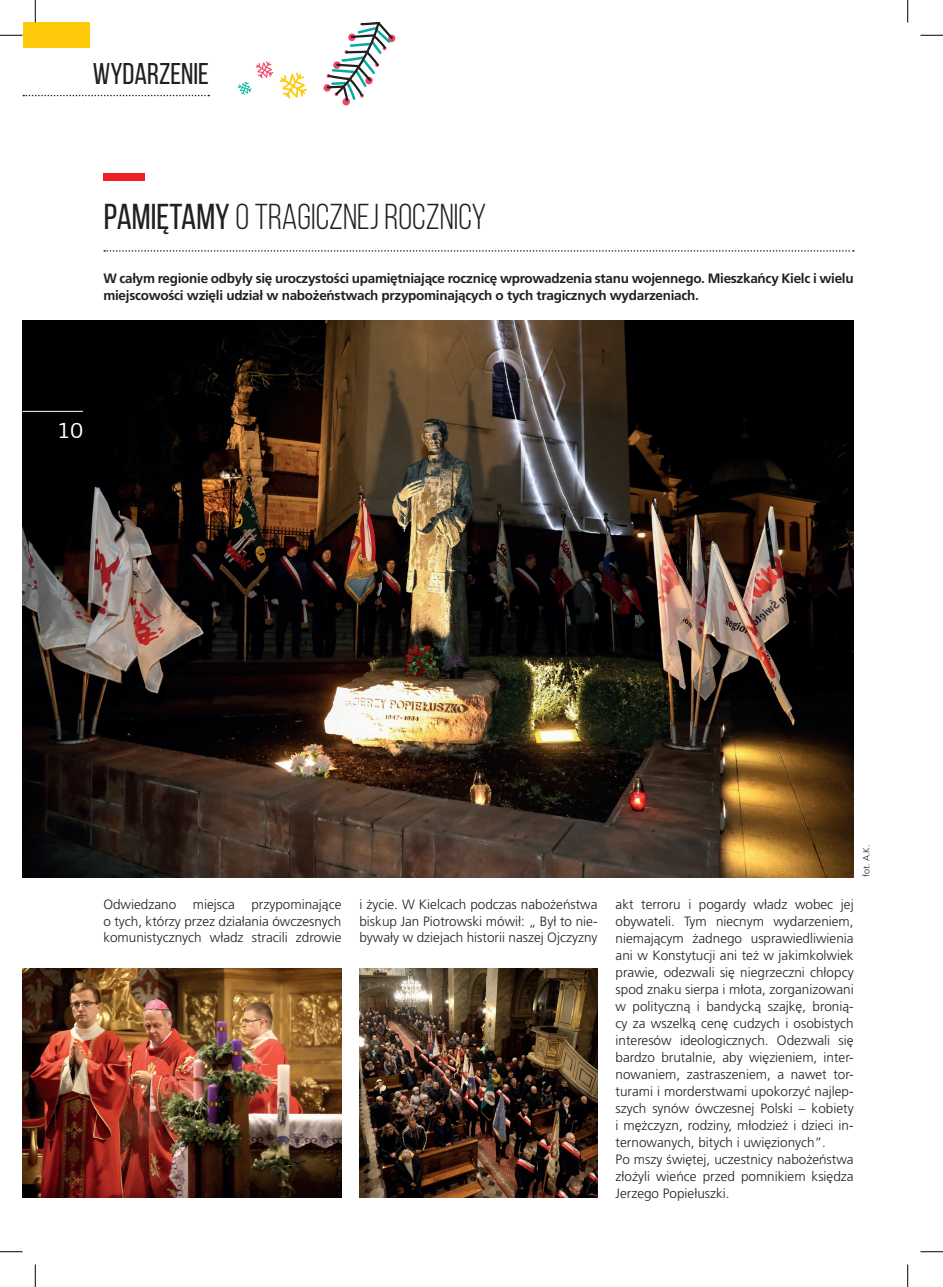
<style>
.page{position:relative;width:943px;height:1287px;background:#fff}
.page>*{position:absolute;margin:0;border:0;box-sizing:border-box;transform-origin:0 0}
.t1{font:36px "Bebas Neue";color:#231f20}
.t2{font:30px "Bebas Neue";color:#231f20}
.t3{font:22.5px "PF Agora Slab Pro";color:#fff}
.t4{font:300 13.5px/17px "Frutiger LT Pl";color:#231f20;text-align:justify}
.t5{font:700 13.5px/16.5px "Frutiger LT Pl";letter-spacing:-.02em;color:#231f20}
.t6{font:300 9px "Frutiger LT Pl";color:#231f20}
.s1{font-style:inherit}
</style>
<div class="page">
<img style="left:22px;top:969px;width:319px;height:228px">
<img style="left:359px;top:969px;width:238px;height:228px">
<img style="left:22px;top:321px;width:831px;height:556px">
<div style="left:104px;top:173px;width:41px;height:8px;background:#ee1d23"></div>
<svg style="left:104px;top:250px;width:749px;height:2px"></svg>
<div style="left:23px;top:22px;width:67px;height:26px;background:#feca0a"></div>
<hr style="left:23px;top:411px;width:60px;height:1px;background:#fff">
<svg style="left:23px;top:95px;width:186px;height:1px"></svg>
<svg style="left:279px;top:73px;width:28px;height:26px"></svg>
<svg style="left:238px;top:61px;width:35px;height:34px"></svg>
<svg style="left:323px;top:22px;width:73px;height:84px"></svg>
<hr style="left:34px;top:0;width:2px;height:23px;background:#fff">
<svg style="left:0;top:35px;width:22px;height:1px"></svg>
<svg style="left:920px;top:35px;width:22px;height:1px"></svg>
<svg style="left:0;top:1251px;width:22px;height:1px"></svg>
<svg style="left:920px;top:1251px;width:22px;height:1px"></svg>
<svg style="left:35px;top:0;width:1px;height:23px"></svg>
<svg style="left:35px;top:1264px;width:1px;height:23px"></svg>
<svg style="left:907px;top:0;width:1px;height:23px"></svg>
<svg style="left:907px;top:1264px;width:1px;height:23px"></svg>
<h2 class="t2" style="left:93px;top:57px;width:117px">WYDARZENIE</h2>
<h1 class="t1" style="left:104px;top:197px;width:384px"><span class="s1">PAMIĘTAMY</span> O TRAGICZNEJ ROCZNICY</h1>
<p class="t5" style="left:103px;top:270px;width:751px">W całym regionie odbyły się uroczystości upamiętniające rocznicę wprowadzenia stanu wojennego. Mieszkańcy Kielc i wielu miejscowości wzięli udział w nabożeństwach przypominających o tych tragicznych wydarzeniach.</p>
<h3 class="t3" style="left:58px;top:416px;width:27px">10</h3>
<p class="t4" style="left:103px;top:896px;width:239px;line-height:16.5px">Odwiedzano miejsca przypominające o tych, którzy przez działania ówczesnych komunistycznych władz stracili zdrowie</p>
<p class="t4" style="left:359px;top:896px;width:239px;line-height:16.5px">i życie. W Kielcach podczas nabożeństwa biskup Jan Piotrowski mówił: „ Był to nie&shy;bywały w dziejach historii naszej Ojczyzny</p>
<p class="t4" style="left:615px;top:896px;width:239px;text-align:left">akt terroru i pogardy władz wobec jej obywateli. Tym niecnym wydarzeniem, niemającym żadnego usprawiedliwienia ani w Konstytucji ani też w jakimkolwiek prawie, odezwali się niegrzeczni chłopcy spod znaku sierpa i młota, zorganizowani w polityczną i bandycką szajkę, bronią&shy;cy za wszelką cenę cudzych i osobistych interesów ideologicznych. Odezwali się bardzo brutalnie, aby więzieniem, inter&shy;nowaniem, zastraszeniem, a nawet tor&shy;turami i morderstwami upokorzyć najlep&shy;szych synów ówczesnej Polski – kobiety i mężczyzn, rodziny, młodzież i dzieci in&shy;ternowanych, bitych i uwięzionych”.<br>Po mszy świętej, uczestnicy nabożeństwa złożyli wieńce przed pomnikiem księdza Jerzego Popiełuszki.</p>
<p class="t6" style="left:860px;top:877px;width:34px;rotate:-90deg">fot. A.K.</p>
</div>
